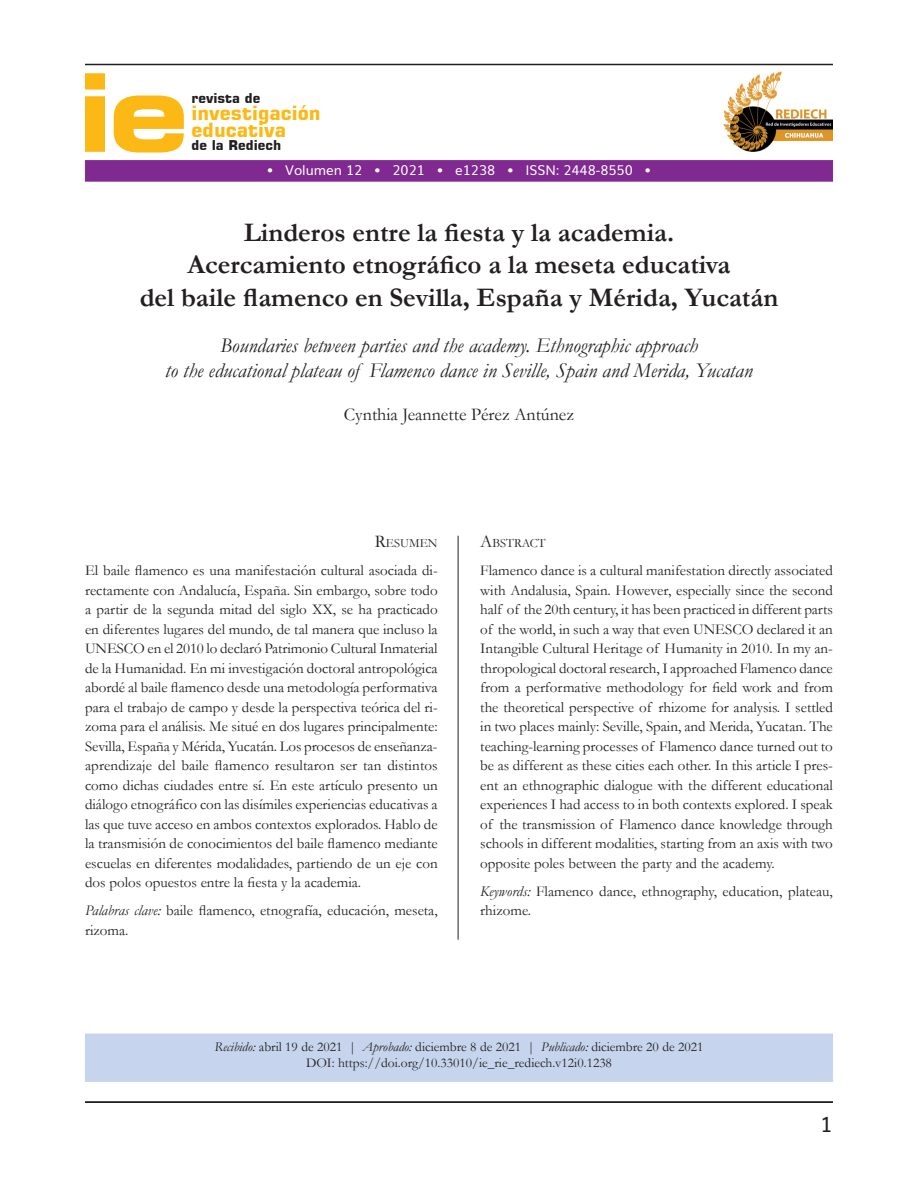
<style>
.page{position:relative;width:918px;height:1188px;background:#fff}
.page>*{position:absolute;margin:0;border:0;box-sizing:border-box;transform-origin:0 0}
.t1{font:700 expanded 108px "Square 721 BT";color:#fcb814}
.Titulo{font:700 27px "Garamond";color:#231f20}
.t2{font:italic 21px "Garamond";color:#231f20}
.t3{font:21px "Muli";color:#231f20}
.t4{font:700 19.5px "Square 721 BT";color:#fcb814}
.Autores-Credito{font:18px "Garamond";color:#231f20}
.Resumen{font:15px/19.5px "Garamond";color:#231f20;text-align:justify}
.Resumen-Abstract{font:15px/19.5px "Garamond";color:#231f20;text-align:justify}
.Fechas-DOI{font:13.5px "Garamond";color:#231f20}
.t5{font:13.5px "Muli";color:#fff}
.t6{font:700 13.5px "Square 721 BT";color:#231f20}
.Titulo_Abstract{font:12.6px "Garamond";color:#231f20}
.Titulo_Resumen{font:12.6px "Garamond";color:#231f20}
.s1{font-size:18px}
.s2{font-style:italic}
</style>
<div class="page">
<hr style="left:458px;top:536px;width:1px;height:404px;background:#231f20">
<hr style="left:85px;top:1101px;width:748px;height:2px;background:#231f20">
<div style="left:85px;top:1034px;width:748px;height:48px;background:#c6d5ed"></div>
<div style="left:85px;top:160px;width:748px;height:22px;background:#802990;border:1px solid #802990"></div>
<img style="left:724px;top:71px;width:109px;height:80px">
<hr style="left:85px;top:64px;width:748px;height:1px;background:#231f20">
<p class="t1" style="left:77px;top:48px;width:115px">ie</p>
<p class="t6" style="left:192px;top:90px;width:70px">revista de</p>
<p class="t4" style="left:192px;top:101px;width:131px">investigación</p>
<p class="t4" style="left:192px;top:118px;width:96px">educativa</p>
<p class="t6" style="left:192px;top:137px;width:91px">de la Rediech</p>
<p class="t5" style="left:267px;top:159px;width:386px">• Volumen 12 • 2021 • e1238 • ISSN: 2448-8550 •</p>
<p class="Titulo" style="left:244px;top:214px;width:432px">Linderos entre la fiesta y la academia.</p>
<p class="Titulo" style="left:187px;top:246px;width:545px">Acercamiento etnográfico a la meseta educativa</p>
<p class="Titulo" style="left:140px;top:279px;width:640px">del baile flamenco en Sevilla, España y Mérida, Yucatán</p>
<p class="t2" style="left:220px;top:331px;width:479px">Boundaries between parties and the academy. Ethnographic approach</p>
<p class="t2" style="left:165px;top:356px;width:589px">to the educational plateau of Flamenco dance in Seville, Spain and Merida, Yucatan</p>
<p class="Autores-Credito" style="left:344px;top:402px;width:232px">Cynthia Jeannette Pérez Antúnez</p>
<p class="Titulo_Resumen" style="left:375px;top:535px;width:64px"><span class="s1">R</span>ESUMEN</p>
<p class="Resumen" style="left:85px;top:561px;width:354px">El baile flamenco es una manifestación cultural asociada di&shy;rectamente con Andalucía, España. Sin embargo, sobre todo a partir de la segunda mitad del siglo XX, se ha practicado en diferentes lugares del mundo, de tal manera que incluso la UNESCO en el 2010 lo declaró Patrimonio Cultural Inmaterial de la Humanidad. En mi investigación doctoral antropológica abordé al baile flamenco desde una metodología performativa para el trabajo de campo y desde la perspectiva teórica del ri&shy;zoma para el análisis. Me situé en dos lugares principalmente:<br>Sevilla, España y Mérida, Yucatán. Los procesos de enseñanza&shy;aprendizaje del baile flamenco resultaron ser tan distintos como dichas ciudades entre sí. En este artículo presento un diálogo etnográfico con las disímiles experiencias educativas a las que tuve acceso en ambos contextos explorados. Hablo de la transmisión de conocimientos del baile flamenco mediante escuelas en diferentes modalidades, partiendo de un eje con dos polos opuestos entre la fiesta y la academia.</p>
<p class="Resumen" style="left:85px;top:901px;width:354px"><span class="s2">Palabras clave:</span> baile flamenco, etnografía, educación, meseta, rizoma.</p>
<p class="Titulo_Abstract" style="left:480px;top:535px;width:67px"><span class="s1">A</span>BSTRACT</p>
<p class="Resumen-Abstract" style="left:480px;top:561px;width:354px">Flamenco dance is a cultural manifestation directly associated with Andalusia, Spain. However, especially since the second half of the 20th century, it has been practiced in different parts of the world, in such a way that even UNESCO declared it an Intangible Cultural Heritage of Humanity in 2010. In my an&shy;thropological doctoral research, I approached Flamenco dance from a performative methodology for field work and from the theoretical perspective of rhizome for analysis. I settled in two places mainly: Seville, Spain, and Merida, Yucatan. The teaching-learning processes of Flamenco dance turned out to be as different as these cities each other. In this article I pres&shy;ent an ethnographic dialogue with the different educational experiences I had access to in both contexts explored. I speak of the transmission of Flamenco dance knowledge through schools in different modalities, starting from an axis with two opposite poles between the party and the academy.</p>
<p class="Resumen-Abstract" style="left:480px;top:881px;width:354px"><span class="s2">Keywords:</span> Flamenco dance, ethnography, education, plateau, rhizome.</p>
<p class="Fechas-DOI" style="left:215px;top:1038px;width:490px"><span class="s2">Recibido:</span> abril 19 de 2021 | <span class="s2">Aprobado:</span> diciembre 8 de 2021 | <span class="s2">Publicado:</span> diciembre 20 de 2021</p>
<p class="Fechas-DOI" style="left:306px;top:1054px;width:307px">DOI: https://doi.org/10.33010/ie_rie_rediech.v12i0.1238</p>
<p class="t3" style="left:820px;top:1107px;width:14px">1</p>
</div>
